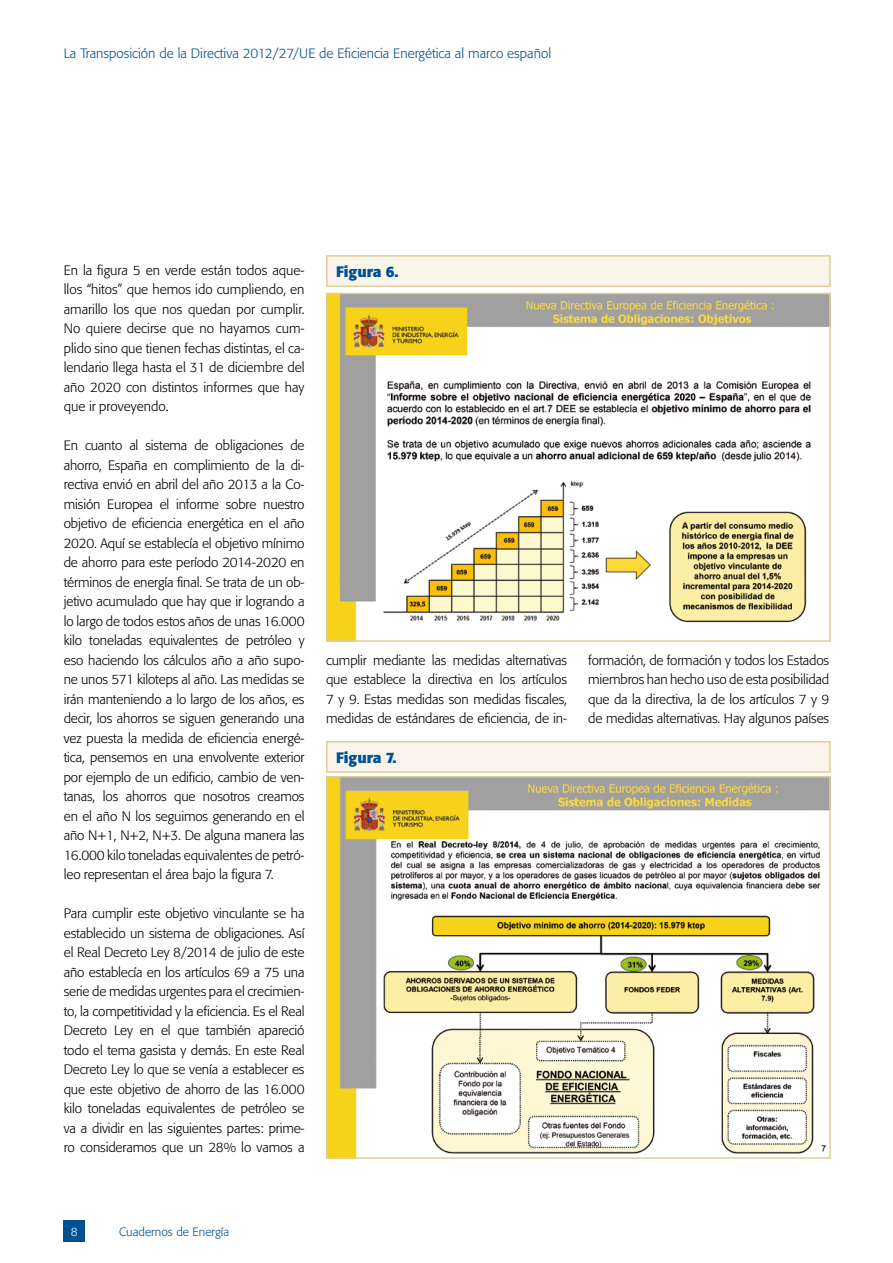
<style>
.page{position:relative;width:893px;height:1263px;background:#fff}
.page>*{position:absolute;margin:0;border:0;box-sizing:border-box;transform-origin:0 0}
.t1{font:700 15px "Formata";color:#005192}
.t2{font:300 13.5px/19.5px "Formata";letter-spacing:-.01em;color:#000;text-align:justify}
.t3{font:300 13.5px "Formata";color:#005192}
.t4{font:300 12px "Formata";color:#005192}
.t5{font:300 12px "Formata";color:#fff}
</style>
<div class="page">
<div style="left:64px;top:1220px;width:21px;height:22px;background:#005192"></div>
<div style="left:327px;top:256px;width:503px;height:30px;background:#f9f5ea"></div>
<div style="left:326px;top:255px;width:505px;height:32px;border:2px solid #dfcf9b"></div>
<div style="left:327px;top:742px;width:503px;height:30px;background:#f9f5ea"></div>
<div style="left:326px;top:741px;width:505px;height:32px;border:2px solid #dfcf9b"></div>
<img style="left:329px;top:296px;width:499px;height:343px">
<div style="left:326px;top:293px;width:505px;height:349px;border:2px solid #dfcf9b"></div>
<img style="left:329px;top:779px;width:499px;height:377px">
<div style="left:326px;top:776px;width:505px;height:383px;border:2px solid #dfcf9b"></div>
<p class="t3" style="left:64px;top:46px;width:489px">La Transposición de la Directiva 2012/27/UE de Eficiencia Energética al marco español</p>
<p class="t2" style="left:64px;top:260px;width:242px">En la figura 5 en verde están todos aque&shy;llos “hitos” que hemos ido cumpliendo, en amarillo los que nos quedan por cumplir.<br>No quiere decirse que no hayamos cum&shy;plido sino que tienen fechas distintas, el ca&shy;lendario llega hasta el 31 de diciembre del año 2020 con distintos informes que hay que ir proveyendo.</p>
<p class="t2" style="left:64px;top:436px;width:242px">En cuanto al sistema de obligaciones de ahorro, España en complimiento de la di&shy;rectiva envió en abril del año 2013 a la Co&shy;misión Europea el informe sobre nuestro objetivo de eficiencia energética en el año 2020. Aquí se establecía el objetivo mínimo de ahorro para este período 2014-2020 en términos de energía final. Se trata de un ob&shy;jetivo acumulado que hay que ir logrando a lo largo de todos estos años de unas 16.000 kilo toneladas equivalentes de petróleo y eso haciendo los cálculos año a año supo&shy;ne unos 571 kiloteps al año. Las medidas se irán manteniendo a lo largo de los años, es decir, los ahorros se siguen generando una vez puesta la medida de eficiencia energé&shy;tica, pensemos en una envolvente exterior por ejemplo de un edificio, cambio de ven&shy;tanas, los ahorros que nosotros creamos en el año N los seguimos generando en el año N+1, N+2, N+3. De alguna manera las 16.000 kilo toneladas equivalentes de petró&shy;leo representan el área bajo la figura 7.</p>
<p class="t2" style="left:64px;top:904px;width:242px">Para cumplir este objetivo vinculante se ha establecido un sistema de obligaciones. Así el Real Decreto Ley 8/2014 de julio de este año establecía en los artículos 69 a 75 una serie de medidas urgentes para el crecimien&shy;to, la competitividad y la eficiencia. Es el Real Decreto Ley en el que también apareció todo el tema gasista y demás. En este Real Decreto Ley lo que se venía a establecer es que este objetivo de ahorro de las 16.000 kilo toneladas equivalentes de petróleo se va a dividir en las siguientes partes: prime&shy;ro consideramos que un 28% lo vamos a</p>
<p class="t1" style="left:336px;top:262px;width:64px">Figura 6.</p>
<p class="t2" style="left:326px;top:650px;width:242px">cumplir mediante las medidas alternativas que establece la directiva en los artículos 7 y 9. Estas medidas son medidas fiscales, medidas de estándares de eficiencia, de in-</p>
<p class="t2" style="left:588px;top:650px;width:242px">formación, de formación y todos los Estados miembros han hecho uso de esta posibilidad que da la directiva, la de los artículos 7 y 9 de medidas alternativas. Hay algunos países</p>
<p class="t1" style="left:336px;top:748px;width:62px">Figura 7.</p>
<p class="t5" style="left:71px;top:1224px;width:8px">8</p>
<p class="t4" style="left:119px;top:1224px;width:112px">Cuadernos de Energía</p>
</div>
